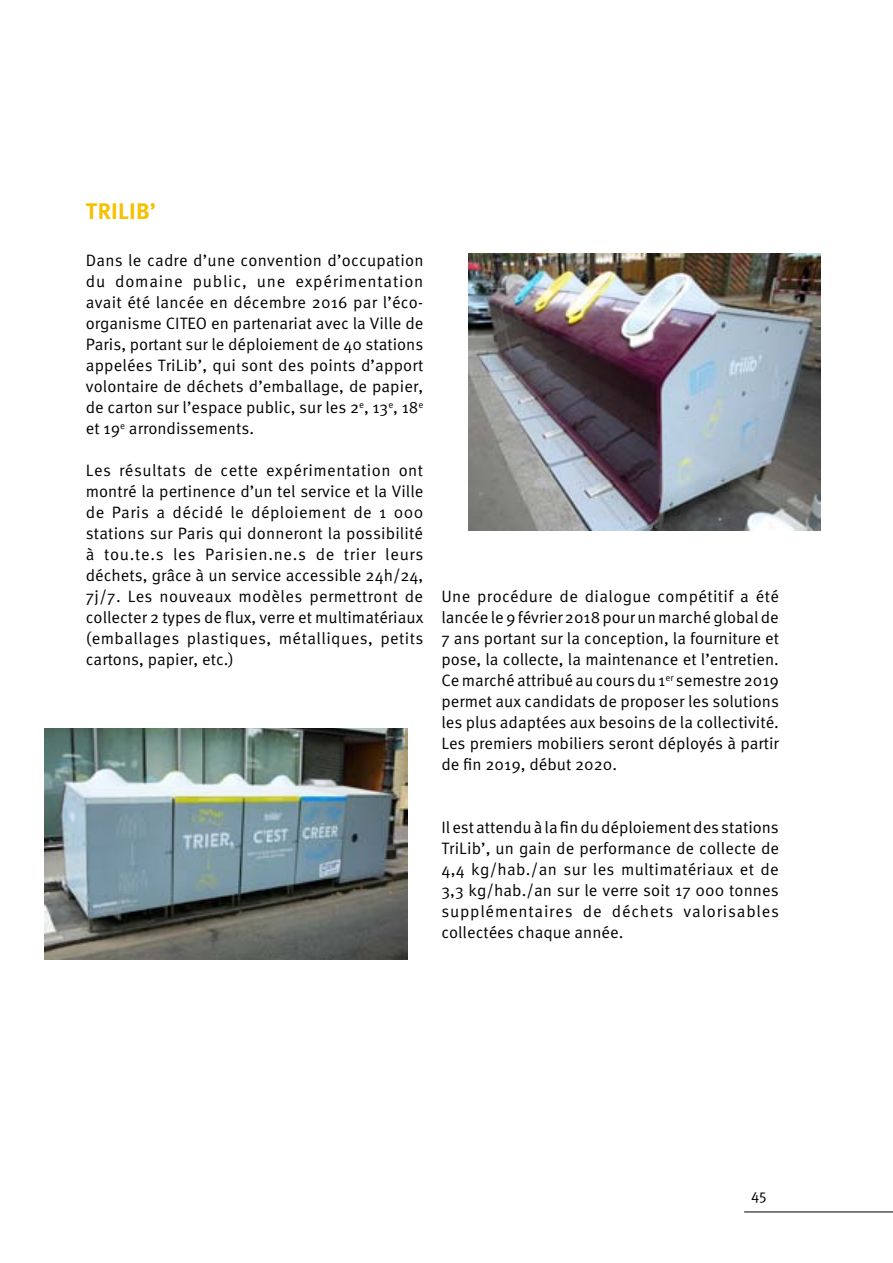
<style>
.page{position:relative;width:893px;height:1263px;background:#fff}
.page>*{position:absolute;margin:0;border:0;box-sizing:border-box;transform-origin:0 0}
.t1{font:700 22.5px "Meta OT";color:#f6c100}
.t2{font:16.5px/21px "Meta OT Norm";color:#000;text-align:justify}
.t3{font:15px "Meta OT Norm";color:#000}
</style>
<div class="page">
<hr style="left:744px;top:1211px;width:149px;height:1px;background:#000">
<img style="left:469px;top:254px;width:352px;height:276px">
<img style="left:45px;top:728px;width:363px;height:231px">
<h1 class="t1" style="left:86px;top:197px;width:71px">TRILI B’</h1>
<p class="t2" style="left:86px;top:250px;width:339px">Dans le cadre d’une convention d’occupation du domaine public, une expérimentation avait été lancée en décembre 2016 par l’éco&shy;organisme CITEO en partenariat avec la Ville de Paris, portant sur le déploiement de 40 stations appelées TriLib’, qui sont des points d’apport volontaire de déchets d’emballage, de papier, de carton sur l’espace public, sur les 2<sup>e</sup>, 13<sup>e</sup>, 18<sup>e </sup>et 19<sup>e</sup> arrondissements.</p>
<p class="t2" style="left:86px;top:460px;width:339px">Les résultats de cette expérimentation ont montré la pertinence d’un tel service et la Ville de Paris a décidé le déploiement de 1 000 stations sur Paris qui donneront la possibilité à tou.te.s les Parisien.ne.s de trier leurs déchets, grâce à un service accessible 24h/24, 7j/7. Les nouveaux modèles permettront de collecter 2 types de flux, verre et multimatériaux (emballages plastiques, métalliques, petits cartons, papier, etc.)</p>
<p class="t2" style="left:441px;top:586px;width:339px">Une procédure de dialogue compétitif a été lancée le 9 février 2018 pour un marché global de 7 ans portant sur la conception, la fourniture et pose, la collecte, la maintenance et l’entretien.<br>Ce marché attribué au cours du 1<sup>er</sup> semestre 2019 permet aux candidats de proposer les solutions les plus adaptées aux besoins de la collectivité.<br>Les premiers mobiliers seront déployés à partir de fin 2019, début 2020.</p>
<p class="t2" style="left:441px;top:817px;width:339px">Il est attendu à la fin du déploiement des stations TriLib’, un gain de performance de collecte de 4,4 kg/hab./an sur les multimatériaux et de 3,3 kg/hab./an sur le verre soit 17 000 tonnes supplémentaires de déchets valorisables collectées chaque année.</p>
<p class="t3" style="left:751px;top:1186px;width:17px">45</p>
</div>
